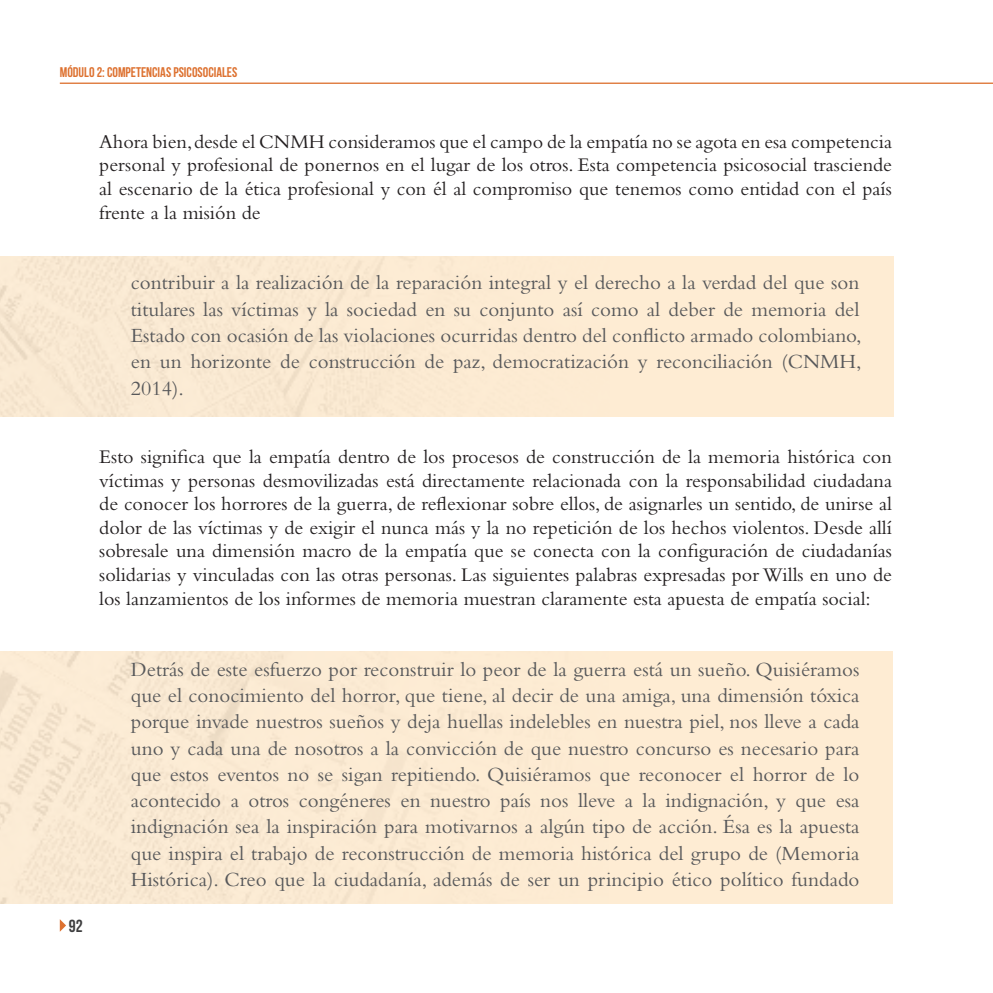
<style>
.page{position:relative;width:993px;height:993px;background:#fff}
.page>*{position:absolute;margin:0;border:0;box-sizing:border-box;transform-origin:0 0}
.t1{font:21px/26.2px "Bembo Std";color:#57585a;text-align:justify}
.t2{font:20.12px/23.6px "Bembo Std";color:#231f20;text-align:justify}
.t3{font:17.5px "Bebas Neue";color:#3e3e3f}
.t4{font:14px "Bebas Neue";color:#dd7130}
</style>
<div class="page">
<svg style="left:60px;top:919px;width:6px;height:12px"></svg>
<hr style="left:60px;top:83px;width:932px;height:1px;background:#dd7130">
<p class="t4" style="left:60px;top:65px;width:179px">MÓDULO 2: COMPETENCIAS PSICOSOCIALES</p>
<p class="t2" style="left:99px;top:129px;width:794px">Ahora bien, desde el CNMH consideramos que el campo de la empatía no se agota en esa competencia personal y profesional de ponernos en el lugar de los otros. Esta competencia psicosocial trasciende al escenario de la ética profesional y con él al compromiso que tenemos como entidad con el país frente a la misión de</p>
<p class="t1" style="left:131px;top:269px;width:732px">contribuir a la realización de la reparación integral y el derecho a la verdad del que son titulares las víctimas y la sociedad en su conjunto así como al deber de memoria del Estado con ocasión de las violaciones ocurridas dentro del conflicto armado colombiano, en un horizonte de construcción de paz, democratización y reconciliación (CNMH, 2014).</p>
<p class="t2" style="left:99px;top:444px;width:794px">Esto significa que la empatía dentro de los procesos de construcción de la memoria histórica con víctimas y personas desmovilizadas está directamente relacionada con la responsabilidad ciudadana de conocer los horrores de la guerra, de reflexionar sobre ellos, de asignarles un sentido, de unirse al dolor de las víctimas y de exigir el nunca más y la no repetición de los hechos violentos. Desde allí sobresale una dimensión macro de la empatía que se conecta con la configuración de ciudadanías solidarias y vinculadas con las otras personas. Las siguientes palabras expresadas por Wills en uno de los lanzamientos de los informes de memoria muestran claramente esta apuesta de empatía social:</p>
<p class="t3" style="left:69px;top:915px;width:15px">92</p>
<p class="t1" style="left:131px;top:655px;width:730px">Detrás de este esfuerzo por reconstruir lo peor de la guerra está un sueño. Quisiéramos que el conocimiento del horror, que tiene, al decir de una amiga, una dimensión tóxica porque invade nuestros sueños y deja huellas indelebles en nuestra piel, nos lleve a cada uno y cada una de nosotros a la convicción de que nuestro concurso es necesario para que estos eventos no se sigan repitiendo. Quisiéramos que reconocer el horror de lo acontecido a otros congéneres en nuestro país nos lleve a la indignación, y que esa indignación sea la inspiración para motivarnos a algún tipo de acción. Ésa es la apuesta que inspira el trabajo de reconstrucción de memoria histórica del grupo de (Memoria Histórica). Creo que la ciudadanía, además de ser un principio ético político fundado</p>
</div>
